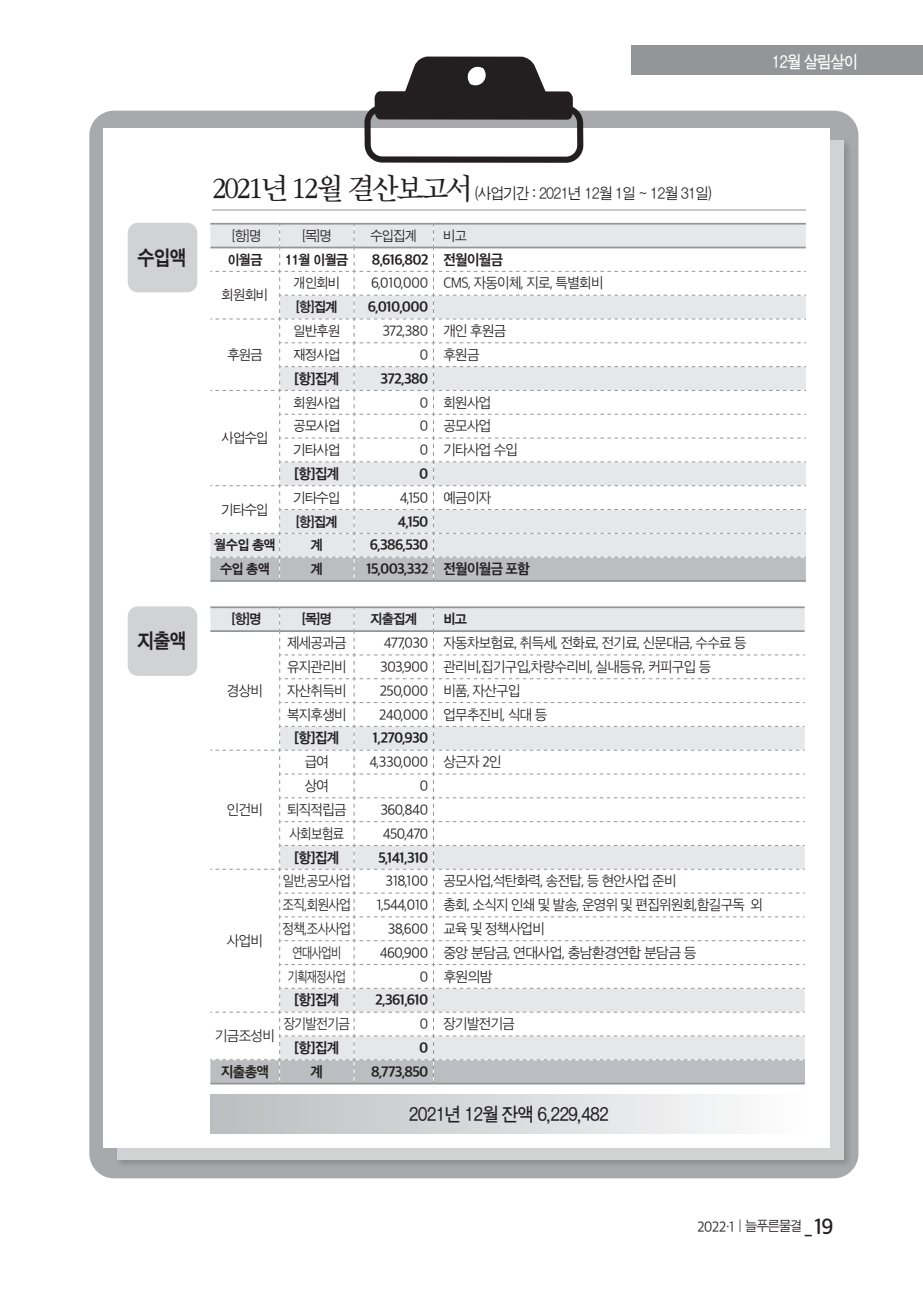
<style>
.page{position:relative;width:923px;height:1290px;background:#fff}
.page>*{position:absolute;margin:0;border:0;box-sizing:border-box;transform-origin:0 0}
.t1{font:21px "SD Gothic c Bd";letter-spacing:-.05em;color:#231f20;scale:.9 1}
.t2{font:19.25px "SD Gothic b Md";letter-spacing:-.05em;color:#231f20;scale:.95 1}
.t3{font:17.5px "SD Gothic b Md";letter-spacing:-.05em;color:#fff;scale:.9 1}
.t4{font:15.75px "SD Gothic a Lt";letter-spacing:-.05em;color:#231f20;scale:.95 1}
.t5{font:14px "SD Gothic Neoa c Lt";letter-spacing:-.05em;color:#231f20}
.t6{font:14px "SD Gothic Neoa g Bd";letter-spacing:-.05em;color:#231f20}
.t7{font:14px "SD Gothic a Lt";letter-spacing:-.05em;color:#231f20}
.t8{font:14px "SD Gothic c Bd";letter-spacing:-.05em;color:#231f20}
.t9{font:14px "SD Gothic Neoa c Lt";letter-spacing:-.05em;color:#231f20;scale:.9 1}
.t10{font:14px "SD Gothic Neoa c Lt";letter-spacing:-.05em;color:#231f20;scale:.95 1}
.t11{font:14px "SD Gothic Neoa c Lt";letter-spacing:-.05em;color:#231f20;scale:.89 1}
.t12{font:14px "SD Gothic Neoa c Lt";letter-spacing:-.05em;color:#231f20;scale:.79 1}
.s1{font-family:"SD Myeongjo b Md";font-size:31.5px}
.s2{font-family:"SD Gothic a Lt"}
.s3{font-family:"SD Gothic Neoa f Sm";font-size:21px}
</style>
<div class="page">
<div style="left:89px;top:111px;width:769px;height:1067px;background:#a8a9ad;border-radius:25px"></div>
<div style="left:115px;top:139px;width:737px;height:1030px;background:#231f20;opacity:.2"></div>
<div style="left:117px;top:141px;width:726px;height:1019px;background:#d1d2d4"></div>
<div style="left:104px;top:129px;width:726px;height:1018px;background:#fff"></div>
<svg style="left:364px;top:57px;width:219px;height:106px"></svg>
<div style="left:128px;top:223px;width:69px;height:69px;background:#d1d2d4;border-radius:10px"></div>
<div style="left:128px;top:606px;width:69px;height:70px;background:#d1d2d4;border-radius:10px"></div>
<hr style="left:212px;top:210px;width:594px;height:1px;background:#939598">
<div style="left:210px;top:1094px;width:597px;height:39px;background:linear-gradient(to right,#bbbcbf,#fdfdfe)"></div>
<hr style="left:210px;top:223px;width:70px;height:2px;background:#939598">
<hr style="left:280px;top:223px;width:74px;height:2px;background:#939598">
<hr style="left:354px;top:223px;width:79px;height:2px;background:#939598">
<hr style="left:433px;top:223px;width:373px;height:2px;background:#939598">
<hr style="left:210px;top:580px;width:70px;height:2px;background:#939598">
<hr style="left:280px;top:580px;width:74px;height:2px;background:#939598">
<hr style="left:354px;top:580px;width:79px;height:2px;background:#939598">
<hr style="left:433px;top:580px;width:373px;height:2px;background:#939598">
<svg style="left:210px;top:225px;width:596px;height:356px"></svg>
<hr style="left:210px;top:606px;width:70px;height:2px;background:#939598">
<hr style="left:280px;top:606px;width:74px;height:2px;background:#939598">
<hr style="left:354px;top:606px;width:79px;height:2px;background:#939598">
<hr style="left:433px;top:606px;width:371px;height:2px;background:#939598">
<hr style="left:210px;top:1083px;width:70px;height:1px;background:#939598">
<hr style="left:280px;top:1083px;width:74px;height:1px;background:#939598">
<hr style="left:354px;top:1083px;width:79px;height:1px;background:#939598">
<hr style="left:433px;top:1083px;width:371px;height:1px;background:#939598">
<svg style="left:210px;top:608px;width:594px;height:475px"></svg>
<div style="left:631px;top:45px;width:292px;height:30px;background:#939598"></div>
<p class="t3" style="left:771px;top:53px;width:98px">12월 살림살이</p>
<h1 class="t1" style="left:137px;top:247px;width:56px">수입액</h1>
<h1 class="t1" style="left:137px;top:631px;width:56px">지출액</h1>
<p class="t4" style="left:212px;top:186px;width:528px"><span class="s1">2021년 12월 결산보고서</span> (사업기간 : 2021년 12월 1일 ~ 12월 31일)</p>
<p class="t7" style="left:231px;top:229px;width:32px">[항]명</p>
<p class="t7" style="left:302px;top:229px;width:32px">[목]명</p>
<p class="t7" style="left:370px;top:229px;width:48px">수입집계</p>
<p class="t7" style="left:443px;top:229px;width:25px">비고</p>
<p class="t8" style="left:227px;top:252px;width:37px">이월금</p>
<p class="t8" style="left:285px;top:252px;width:65px">11월 이월금</p>
<p class="t6" style="left:372px;top:252px;width:133px">8,616,802 전월이월금</p>
<p class="t7" style="left:222px;top:288px;width:48px">회원회비</p>
<p class="t7" style="left:293px;top:276px;width:48px">개인회비</p>
<p class="t5" style="left:371px;top:276px;width:234px">6,010,000 CMS, 자동이체, 지로, 특별회비</p>
<p class="t8" style="left:296px;top:300px;width:43px">[항]집계</p>
<p class="t6" style="left:368px;top:300px;width:62px">6,010,000</p>
<p class="t7" style="left:227px;top:348px;width:37px">후원금</p>
<p class="t7" style="left:222px;top:431px;width:48px">사업수입</p>
<p class="t7" style="left:222px;top:502px;width:48px">기타수입</p>
<p class="t7" style="left:293px;top:324px;width:48px">일반후원</p>
<p class="t5" style="left:382px;top:324px;width:125px">372,380 개인 후원금</p>
<p class="t7" style="left:293px;top:348px;width:48px">재정사업</p>
<p class="t5" style="left:419px;top:348px;width:62px">0 후원금</p>
<p class="t6" style="left:294px;top:371px;width:47px">[항]집계</p>
<p class="t6" style="left:380px;top:371px;width:49px">372,380</p>
<p class="t7" style="left:293px;top:395px;width:48px">회원사업</p>
<p class="t5" style="left:419px;top:395px;width:73px">0 회원사업</p>
<p class="t7" style="left:293px;top:419px;width:48px">공모사업</p>
<p class="t5" style="left:419px;top:419px;width:73px">0 공모사업</p>
<p class="t7" style="left:293px;top:443px;width:48px">기타사업</p>
<p class="t5" style="left:419px;top:443px;width:100px">0 기타사업 수입</p>
<p class="t6" style="left:294px;top:467px;width:47px">[항]집계</p>
<p class="t6" style="left:419px;top:467px;width:11px">0</p>
<p class="t7" style="left:293px;top:491px;width:48px">기타수입</p>
<p class="t5" style="left:400px;top:491px;width:93px">4,150 예금이자</p>
<p class="t8" style="left:296px;top:514px;width:43px">[항]집계</p>
<p class="t6" style="left:398px;top:514px;width:32px">4,150</p>
<p class="t8" style="left:214px;top:538px;width:63px">월수입 총액</p>
<p class="t8" style="left:311px;top:538px;width:14px">계</p>
<p class="t6" style="left:370px;top:538px;width:60px">6,386,530</p>
<p class="t8" style="left:220px;top:562px;width:51px">수입 총액</p>
<p class="t8" style="left:311px;top:562px;width:14px">계</p>
<p class="t6" style="left:366px;top:562px;width:165px">15,003,332 전월이월금 포함</p>
<p class="t8" style="left:231px;top:612px;width:32px">[항]명</p>
<p class="t8" style="left:302px;top:612px;width:32px">[목]명</p>
<p class="t8" style="left:370px;top:612px;width:48px">지출집계</p>
<p class="t8" style="left:443px;top:612px;width:25px">비고</p>
<p class="t5" style="left:227px;top:684px;width:38px">경상비</p>
<p class="t5" style="left:227px;top:803px;width:38px">인건비</p>
<p class="t5" style="left:227px;top:934px;width:38px">사업비</p>
<p class="t5" style="left:215px;top:1029px;width:61px">기금조성비</p>
<p class="t5" style="left:287px;top:636px;width:61px">제세공과금</p>
<p class="t5" style="left:384px;top:636px;width:364px">477,030 자동차보험료, 취득세, 전화료, 전기료, 신문대금, 수수료 등</p>
<p class="t5" style="left:287px;top:660px;width:61px">유지관리비</p>
<p class="t5" style="left:380px;top:660px;width:333px">303,900 관리비,집기구입,차량수리비, 실내등유, 커피구입 등</p>
<p class="t5" style="left:287px;top:684px;width:61px">자산취득비</p>
<p class="t5" style="left:379px;top:684px;width:142px">250,000 비품, 자산구입</p>
<p class="t5" style="left:287px;top:707px;width:61px">복지후생비</p>
<p class="t5" style="left:379px;top:707px;width:170px">240,000 업무추진비, 식대 등</p>
<p class="t6" style="left:294px;top:731px;width:47px">[항]집계</p>
<p class="t6" style="left:373px;top:731px;width:57px">1,270,930</p>
<p class="t5" style="left:305px;top:755px;width:26px">급여</p>
<p class="t5" style="left:369px;top:755px;width:133px">4,330,000 상근자 2인</p>
<p class="t5" style="left:305px;top:779px;width:26px">상여</p>
<p class="t5" style="left:419px;top:779px;width:11px">0</p>
<p class="t5" style="left:287px;top:803px;width:61px">퇴직적립금</p>
<p class="t5" style="left:380px;top:803px;width:50px">360,840</p>
<p class="t11" style="left:289px;top:826px;width:63px">사회보험료</p>
<p class="t5" style="left:383px;top:826px;width:47px">450,470</p>
<p class="t6" style="left:294px;top:850px;width:47px">[항]집계</p>
<p class="t6" style="left:378px;top:850px;width:52px">5,141,310</p>
<p class="t11" style="left:283px;top:874px;width:78px">일반,공모사업</p>
<p class="t5" style="left:386px;top:874px;width:292px">318,100 공모사업,석탄화력, 송전탑, 등 현안사업 준비</p>
<p class="t9" style="left:282px;top:898px;width:78px">조직,회원사업</p>
<p class="t5" style="left:376px;top:898px;width:388px">1,544,010 총회, 소식지 인쇄 및 발송, 운영위 및 편집위원회,함길구독 외</p>
<p class="t9" style="left:282px;top:922px;width:78px">정책,조사사업</p>
<p class="t5" style="left:388px;top:922px;width:159px">38,600 교육 및 정책사업비</p>
<p class="t12" style="left:292px;top:945px;width:63px">연대사업비</p>
<p class="t5" style="left:380px;top:945px;width:318px">460,900 중앙 분담금, 연대사업, 충남환경연합 분담금 등</p>
<p class="t12" style="left:288px;top:969px;width:75px">기획재정사업</p>
<p class="t5" style="left:419px;top:969px;width:75px">0 후원의밤</p>
<p class="t6" style="left:294px;top:993px;width:47px">[항]집계</p>
<p class="t6" style="left:375px;top:993px;width:55px">2,361,610</p>
<p class="t9" style="left:284px;top:1017px;width:75px">장기발전기금</p>
<p class="t5" style="left:419px;top:1017px;width:97px">0 장기발전기금</p>
<p class="t6" style="left:294px;top:1041px;width:47px">[항]집계</p>
<p class="t6" style="left:419px;top:1041px;width:11px">0</p>
<p class="t6" style="left:221px;top:1065px;width:49px">지출총액</p>
<p class="t6" style="left:311px;top:1065px;width:14px">계</p>
<p class="t6" style="left:371px;top:1065px;width:59px">8,773,850</p>
<h2 class="t2" style="left:409px;top:1104px;width:212px">2021년 12월 잔액 6,229,482</h2>
<p class="t10" style="left:697px;top:1220px;width:145px">2022·1<span class="s2">｜늘푸른물결</span> <span class="s3">_19</span></p>
</div>
